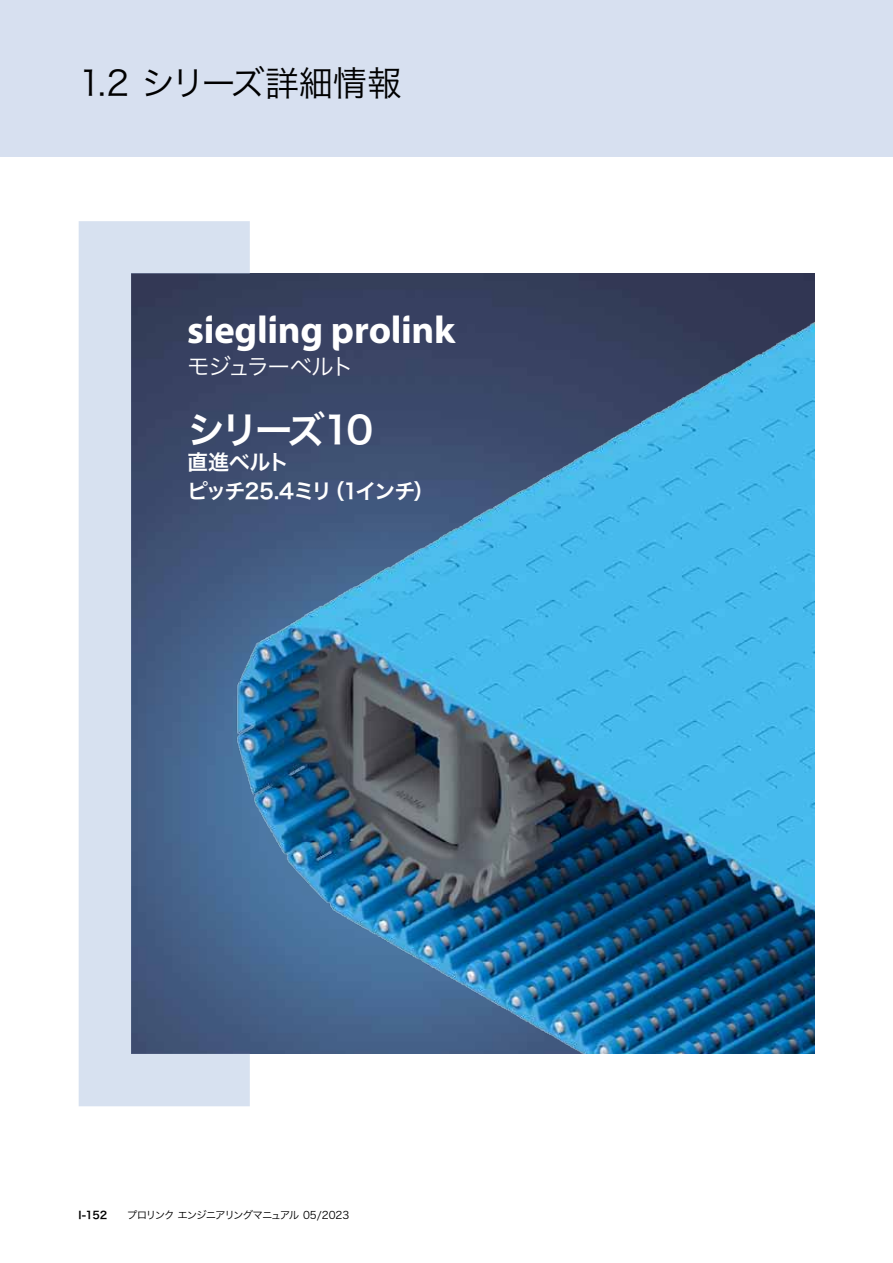
<style>
.page{position:relative;width:893px;height:1263px;background:#fff}
.page>*{position:absolute;margin:0;border:0;box-sizing:border-box;transform-origin:0 0}
.t1{font:700 38.7px "Forbo Pro";letter-spacing:-.01em;color:#fff}
.t2{font:37.5px "Hira Kaku Pro N W6";letter-spacing:-.1em;color:#fff}
.t3{font:34.5px "Hira Kaku Pro N W3";letter-spacing:-.01em;color:#000}
.t4{font:22.5px "Hira Kaku Pro N W3";letter-spacing:-.07em;color:#fff}
.t5{font:21px/29.7px "Hira Kaku Pro N W6";letter-spacing:-.055em;color:#fff}
.t6{font:10.5px "Hira Kaku Pro N W3";letter-spacing:-.1em;color:#000}
.t7{font:10.5px "Hira Kaku Pro N W6";color:#000}
</style>
<div class="page">
<img style="left:250px;top:274px;width:565px;height:34px">
<img style="left:250px;top:308px;width:565px;height:746px">
<svg style="left:79px;top:221px;width:171px;height:885px;background:#7a8ca9"></svg>
<div style="left:0;top:0;width:893px;height:157px;background:#d7e0f0"></div>
<h3 class="t3" style="left:79px;top:52px;width:324px">1.2 シリーズ詳細情報</h3>
<h1 class="t1" style="left:187px;top:313px;width:270px">siegling prolink</h1>
<h3 class="t4" style="left:187px;top:346px;width:168px">モジュラーベルト</h3>
<h2 class="t2" style="left:187px;top:396px;width:187px">シリーズ10</h2>
<h3 class="t5" style="left:187px;top:446px;width:249px">直進ベルト<br>ピッチ25.4ミリ（1インチ）</h3>
<p class="t7" style="left:78px;top:1206px;width:30px">I-152</p>
<p class="t6" style="left:127px;top:1205px;width:224px">プロリンク エンジニアリングマニュアル 05/2023</p>
</div>
